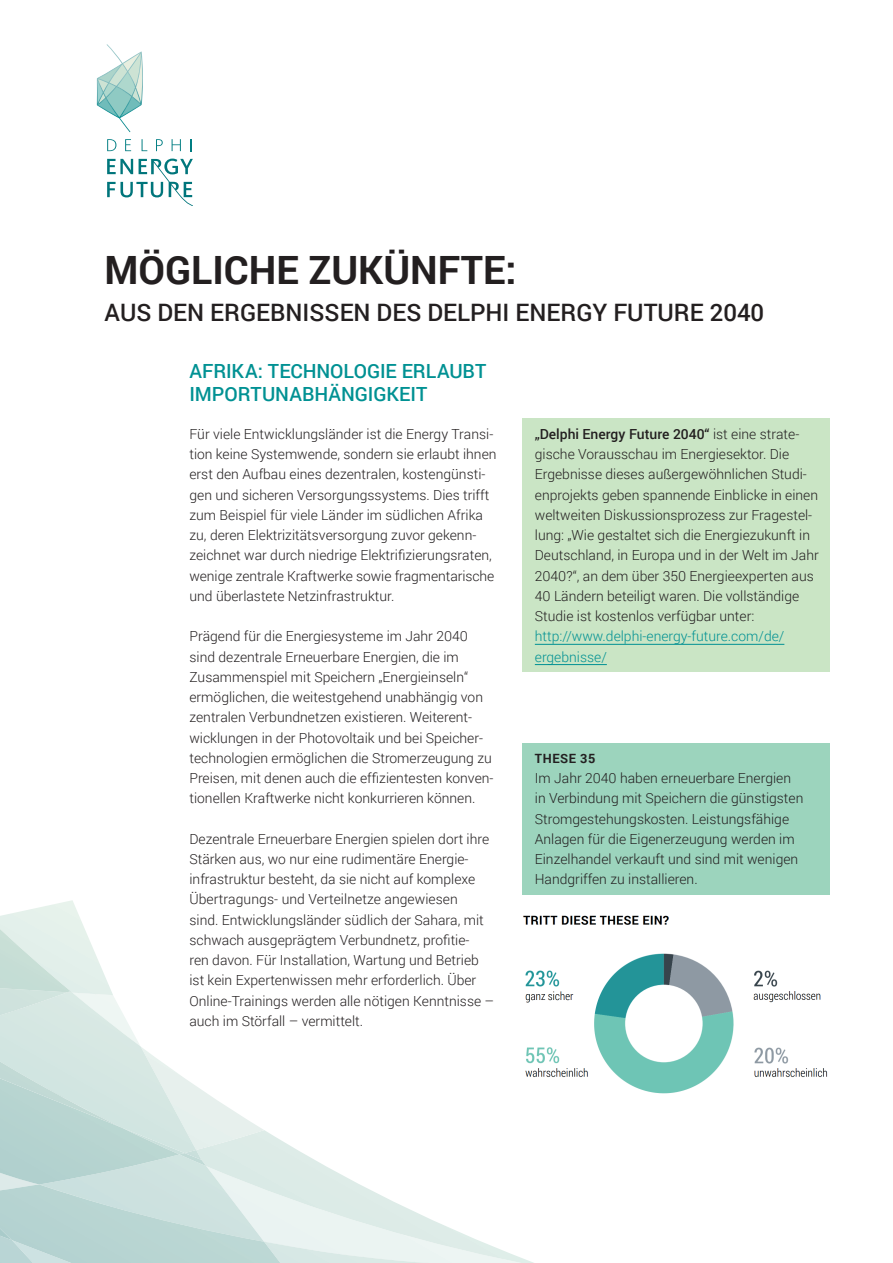
<style>
.page{position:relative;width:893px;height:1263px;background:#fff}
.page>*{position:absolute;margin:0;border:0;box-sizing:border-box;transform-origin:0 0}
.t1{font:700 39px "Roboto";color:#231f20}
.t2{font:500 24px "Roboto";color:#231f20}
.t3{font:500 19.5px "Roboto";color:#009193}
.t4{font:300 13.8px/20.2px "Roboto";color:#231f20}
.t5{font:300 13.8px/20.2px "Roboto";color:#009193}
.t6{font:700 12.75px "Roboto";color:#231f20}
.s1{font-weight:500}
</style>
<div class="page">
<svg style="left:206px;top:1130px;width:119px;height:36px"></svg>
<img style="left:179px;top:1154px;width:27px;height:12px">
<img style="left:185px;top:1154px;width:16px;height:6px">
<svg style="left:0;top:900px;width:264px;height:254px"></svg>
<img style="left:0;top:918px;width:71px;height:74px">
<img style="left:0;top:981px;width:67px;height:11px">
<img style="left:0;top:1041px;width:179px;height:125px">
<img style="left:122px;top:1127px;width:57px;height:27px">
<img style="left:0;top:1030px;width:122px;height:97px">
<img style="left:29px;top:1078px;width:93px;height:49px">
<svg style="left:0;top:1166px;width:534px;height:97px"></svg>
<img style="left:0;top:1195px;width:12px;height:45px">
<svg style="left:107px;top:139px;width:9px;height:12px"></svg>
<svg style="left:125px;top:139px;width:6px;height:12px"></svg>
<svg style="left:142px;top:139px;width:5px;height:12px"></svg>
<svg style="left:156px;top:139px;width:7px;height:12px"></svg>
<svg style="left:172px;top:139px;width:9px;height:12px"></svg>
<svg style="left:191px;top:139px;width:1px;height:12px"></svg>
<svg style="left:107px;top:159px;width:86px;height:47px"></svg>
<svg style="left:97px;top:44px;width:46px;height:88px"></svg>
<div style="left:522px;top:418px;width:307px;height:254px;background:#cae5c5"></div>
<hr style="left:535px;top:644px;width:249px;height:1px;background:#009193">
<hr style="left:535px;top:664px;width:72px;height:1px;background:#009193">
<div style="left:522px;top:742px;width:307px;height:152px;background:#9cd4bd"></div>
<img style="left:523px;top:915px;width:305px;height:179px">
<h1 class="t1" style="left:105px;top:243px;width:413px">MÖGLICHE ZUKÜNFTE:</h1>
<h2 class="t2" style="left:105px;top:296px;width:661px">AUS DEN ERGEBNISSEN DES DELPHI ENERGY FUTURE 2040</h2>
<h3 class="t3" style="left:189px;top:357px;width:189px">AFRI KA: TECHNOLOGIE</h3>
<h3 class="t3" style="left:402px;top:357px;width:12px">ERL</h3>
<h3 class="t3" style="left:437px;top:357px;width:26px">AUBT</h3>
<h3 class="t3" style="left:189px;top:380px;width:62px">IMPORTUN</h3>
<h3 class="t3" style="left:289px;top:380px;width:64px">ABHÄNGIG</h3>
<h3 class="t3" style="left:386px;top:380px;width:23px">KEIT</h3>
<p class="t4" style="left:189px;top:423px;width:309px">Für viele Entwicklungsländer ist die Energy Transi&shy;tion keine Systemwende, sondern sie erlaubt ihnen erst den Aufbau eines dezentralen, kostengünsti&shy;gen und sicheren Versorgungssystems. Dies trifft zum Beispiel für viele Länder im südlichen Afrika zu, deren Elektrizitätsversorgung zuvor gekenn&shy;zeichnet war durch niedrige Elektrifizierungsraten, wenige zentrale Kraftwerke sowie fragmentarische und überlastete Netzinfrastruktur.</p>
<p class="t4" style="left:189px;top:626px;width:306px">Prägend für die Energiesysteme im Jahr 2040 sind dezentrale Erneuerbare Energien, die im Zusammenspiel mit Speichern „Energieinseln“ ermöglichen, die weitestgehend unabhängig von zentralen Verbundnetzen existieren. Weiterent&shy;wicklungen in der Photovoltaik und bei Speicher&shy;technologien ermöglichen die Stromerzeugung zu Preisen, mit denen auch die effizientesten konven&shy;tionellen Kraftwerke nicht konkurrieren können.</p>
<p class="t4" style="left:189px;top:828px;width:306px">Dezentrale Erneuerbare Energien spielen dort ihre Stärken aus, wo nur eine rudimentäre Energie&shy;infrastruktur besteht, da sie nicht auf komplexe Übertragungs- und Verteilnetze angewiesen<br>sind. Entwicklungsländer südlich der Sahara, mit schwach ausgeprägtem Verbundnetz, profitie-<br>ren davon. Für Installation, Wartung und Betrieb ist kein Expertenwissen mehr erforderlich. Über Online-Trainings werden alle nötigen Kenntnisse – auch im Störfall – vermittelt.</p>
<p class="t4" style="left:535px;top:423px;width:285px"><span class="s1">„DELPHI ENERGY FUTURE 2040“</span> ist eine strate&shy;gische Vorausschau im Energiesektor. Die Ergebnisse dieses außergewöhnlichen Studi&shy;enprojekts geben spannende Einblicke in einen weltweiten Diskussionsprozess zur Fragestel&shy;lung: „Wie gestaltet sich die Energiezukunft in Deutschland, in Europa und in der Welt im Jahr 2040?“, an dem über 350 Energieexperten aus 40 Ländern beteiligt waren. Die vollständige Studie ist kostenlos verfügbar unter:</p>
<p class="t5" style="left:535px;top:626px;width:251px">http://www.delphi-energy-future.com/de/ ergebnisse/</p>
<p class="t6" style="left:535px;top:749px;width:10px">THE</p>
<p class="t6" style="left:560px;top:749px;width:37px">SE 35</p>
<p class="t4" style="left:535px;top:768px;width:270px">Im Jahr 2040 haben erneuerbare Energien in Verbindung mit Speichern die günstigsten Stromgestehungskosten. Leistungsfähige Anlagen für die Eigenerzeugung werden im Einzelhandel verkauft und sind mit wenigen Handgriffen zu installieren.</p>
</div>
